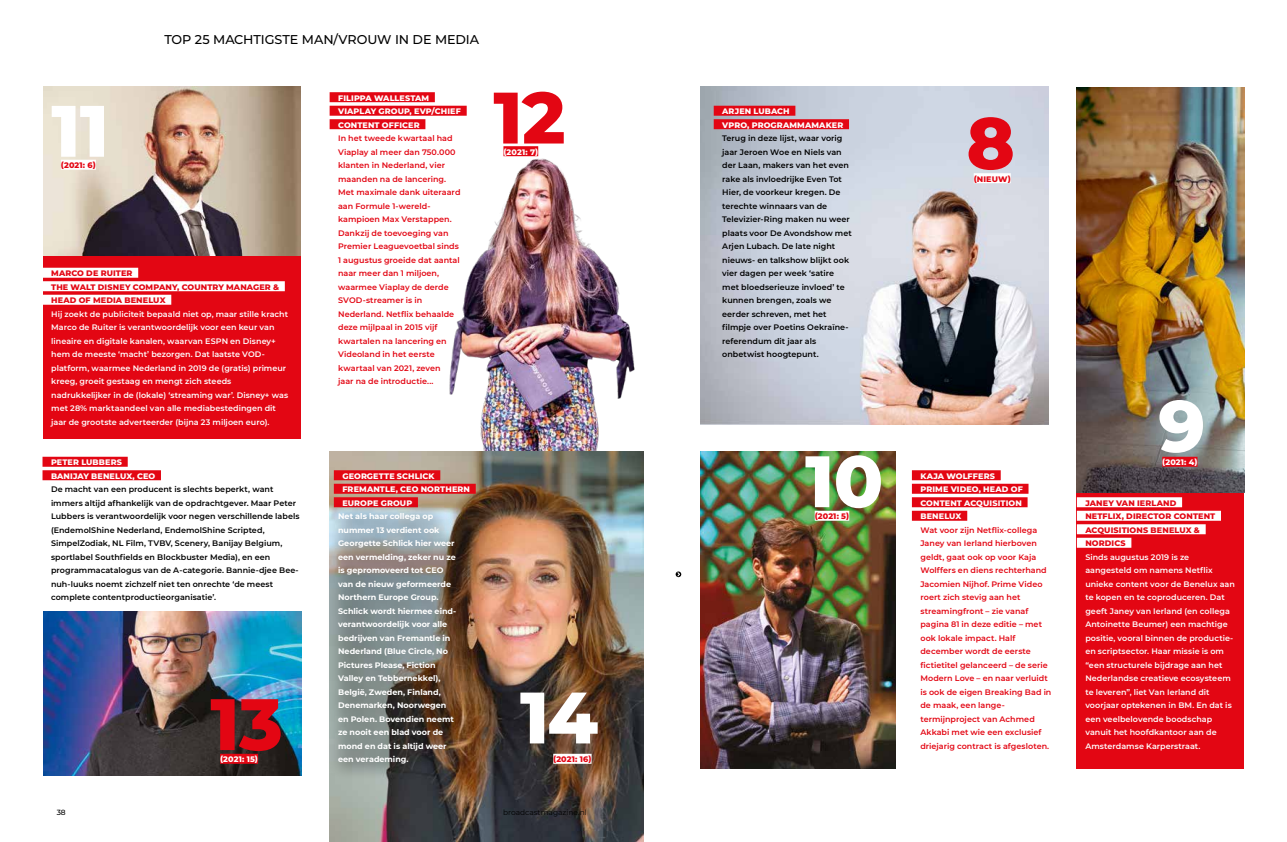
<style>
.page{position:relative;width:1287px;height:842px;background:#fff}
.page>*{position:absolute;margin:0;border:0;box-sizing:border-box;transform-origin:0 0}
.t1{font:800 72.7px "Montserrat";color:#fff}
.t2{font:800 72.7px "Montserrat";color:#e30613}
.t3{font:500 12.8px "Montserrat";letter-spacing:-.005em;color:#000}
.t4{font:600 8px/13.5px "Montserrat";letter-spacing:.005em;color:#fff}
.t5{font:600 8px/13.5px "Montserrat";letter-spacing:.005em;color:#e30613}
.t6{font:600 8px/13.5px "Montserrat";letter-spacing:.005em;color:#000}
.t7{font:700 8px/13.5px "Montserrat";color:#fff}
.t8{font:800 8px/13.5px "Montserrat";letter-spacing:.015em;color:#fff}
.t9{font:800 8px/13.5px "Montserrat";letter-spacing:.015em;color:#e30613}
.t10{font:7.5px "Montserrat";color:#000}
.t11{font:500 7.5px "Montserrat";color:#000}
</style>
<div class="page">
<img style="left:43px;top:86px;width:257px;height:170px">
<svg style="left:676px;top:571px;width:5px;height:6px"></svg>
<div style="left:1077px;top:470px;width:167px;height:299px;background:#e30613"></div>
<div style="left:43px;top:256px;width:257px;height:182px;background:#e30613"></div>
<img style="left:1077px;top:87px;width:167px;height:405px">
<img style="left:329px;top:92px;width:315px;height:383px">
<img style="left:43px;top:611px;width:258px;height:165px">
<img style="left:700px;top:87px;width:349px;height:338px">
<img style="left:330px;top:451px;width:313px;height:391px">
<img style="left:700px;top:451px;width:196px;height:317px">
<div style="left:1077px;top:497px;width:105px;height:10px;background:#fff"></div>
<div style="left:1077px;top:511px;width:144px;height:10px;background:#fff"></div>
<div style="left:1077px;top:524px;width:129px;height:10px;background:#fff"></div>
<div style="left:1077px;top:538px;width:54px;height:10px;background:#fff"></div>
<div style="left:43px;top:268px;width:95px;height:10px;background:#fff"></div>
<div style="left:43px;top:281px;width:242px;height:10px;background:#fff"></div>
<div style="left:43px;top:295px;width:128px;height:10px;background:#fff"></div>
<div style="left:714px;top:106px;width:81px;height:10px;background:#e30613"></div>
<div style="left:714px;top:119px;width:135px;height:10px;background:#e30613"></div>
<div style="left:334px;top:470px;width:106px;height:10px;background:#e30613"></div>
<div style="left:334px;top:484px;width:142px;height:10px;background:#e30613"></div>
<div style="left:334px;top:497px;width:84px;height:10px;background:#e30613"></div>
<div style="left:325px;top:500px;width:147px;height:280px;background:#000;opacity:.39"></div>
<div style="left:912px;top:470px;width:89px;height:10px;background:#e30613"></div>
<div style="left:912px;top:484px;width:116px;height:10px;background:#e30613"></div>
<div style="left:912px;top:497px;width:116px;height:10px;background:#e30613"></div>
<div style="left:912px;top:511px;width:55px;height:10px;background:#e30613"></div>
<div style="left:330px;top:92px;width:105px;height:10px;background:#e30613"></div>
<div style="left:330px;top:106px;width:137px;height:10px;background:#e30613"></div>
<div style="left:330px;top:119px;width:95px;height:10px;background:#e30613"></div>
<div style="left:43px;top:457px;width:85px;height:10px;background:#e30613"></div>
<div style="left:43px;top:470px;width:118px;height:10px;background:#e30613"></div>
<div style="left:1162px;top:457px;width:35px;height:10px;background:#e30613"></div>
<div style="left:61px;top:160px;width:35px;height:10px;background:#fff"></div>
<div style="left:503px;top:146px;width:35px;height:10px;background:#e30613"></div>
<div style="left:815px;top:511px;width:34px;height:10px;background:#fff"></div>
<div style="left:974px;top:173px;width:37px;height:10px;background:#fff"></div>
<div style="left:553px;top:754px;width:39px;height:10px;background:#fff"></div>
<div style="left:220px;top:754px;width:38px;height:10px;background:#e30613"></div>
<h2 class="t3" style="left:164px;top:30px;width:316px">TOP 25 MACHTIGSTE MAN/VROUW IN DE MEDIA</h2>
<h1 class="t1" style="left:51px;top:78px;width:59px">11</h1>
<p class="t9" style="left:61px;top:158px;width:36px">(2021: 6)</p>
<p class="t9" style="left:51px;top:266px;width:229px">MARCO DE RUITER<br>THE WALT DISNEY COMPANY, COUNTRY MANAGER &amp;<br>HEAD OF MEDIA BENELUX</p>
<p class="t4" style="left:51px;top:307px;width:239px">Hij zoekt de publiciteit bepaald niet op, maar stille kracht Marco de Ruiter is verantwoordelijk voor een keur van lineaire en digitale kanalen, waarvan ESPN en Disney+ hem de meeste ‘macht’ bezorgen. Dat laatste VOD&shy;platform, waarmee Nederland in 2019 de (gratis) primeur kreeg, groeit gestaag en mengt zich steeds nadrukkelijker in de (lokale) ‘streaming war’. Disney+ was met 28% marktaandeel van alle mediabestedingen dit jaar de grootste adverteerder (bijna 23 miljoen euro).</p>
<p class="t8" style="left:338px;top:91px;width:124px">FILIPPA WALLESTAM<br>VIAPLAY GROUP, EVP/CHIEF<br>CONTENT OFFICER</p>
<p class="t5" style="left:338px;top:131px;width:124px">In het tweede kwartaal had<br>Viaplay al meer dan 750.000 klanten in Nederland, vier maanden na de lancering.<br>Met maximale dank uiteraard aan Formule 1-wereld&shy;kampioen Max Verstappen.<br>Dankzij de toevoeging van<br>Premier Leaguevoetbal sinds<br>1 augustus groeide dat aantal naar meer dan 1 miljoen, waarmee Viaplay de derde<br>SVOD-streamer is in<br>Nederland. Netflix behaalde deze mijlpaal in 2015 vijf kwartalen na lancering en<br>Videoland in het eerste kwartaal van 2021, zeven<br>jaar na de introductie...</p>
<h1 class="t2" style="left:493px;top:64px;width:74px">12</h1>
<p class="t8" style="left:503px;top:145px;width:36px">(2021: 7)</p>
<p class="t8" style="left:51px;top:455px;width:106px">PETER LUBBERS<br>BANIJAY BENELUX, CEO</p>
<p class="t6" style="left:51px;top:482px;width:250px">De macht van een producent is slechts beperkt, want immers altijd afhankelijk van de opdrachtgever. Maar Peter Lubbers is verantwoordelijk voor negen verschillende labels (EndemolShine Nederland, EndemolShine Scripted, SimpelZodiak, NL Film, TVBV, Scenery, Banijay Belgium, sportlabel Southfields en Blockbuster Media), en een programmacatalogus van de A-categorie. Bannie-djee Bee&shy;nuh-luuks noemt zichzelf niet ten onrechte ‘de meest complete contentproductieorganisatie’.</p>
<p class="t8" style="left:342px;top:469px;width:129px">GEORGETTE SCHLICK<br>FREMANTLE, CEO NORTHERN<br>EUROPE GROUP</p>
<p class="t7" style="left:338px;top:509px;width:119px">Net als haar collega op nummer 13 verdient ook<br>Georgette Schlick hier weer een vermelding, zeker nu ze is gepromoveerd tot CEO van de nieuw geformeerde<br>Northern Europe Group.<br>Schlick wordt hiermee eind&shy;verantwoordelijk voor alle bedrijven van Fremantle in<br>Nederland (Blue Circle, No<br>Pictures Please, Fiction<br>Valley en Tebbernekkel),<br>België, Zweden, Finland,<br>Denemarken, Noorwegen en Polen. Bovendien neemt ze nooit een blad voor de mond en dat is altijd weer een verademing.</p>
<h1 class="t2" style="left:210px;top:671px;width:74px">13</h1>
<h1 class="t1" style="left:520px;top:664px;width:80px">14</h1>
<p class="t8" style="left:220px;top:752px;width:39px">(2021: 15)</p>
<p class="t9" style="left:553px;top:752px;width:40px">(2021: 16)</p>
<p class="t11" style="left:57px;top:807px;width:11px">38</p>
<p class="t10" style="left:503px;top:807px;width:85px">broadcastmagazine.nl</p>
<p class="t8" style="left:722px;top:104px;width:123px">ARJEN LUBACH<br>VPRO, PROGRAMMAMAKER</p>
<p class="t6" style="left:722px;top:131px;width:131px">Terug in deze lijst, waar vorig jaar Jeroen Woe en Niels van der Laan, makers van het even rake als invloedrijke Even Tot<br>Hier, de voorkeur kregen. De terechte winnaars van de<br>Televizier-Ring maken nu weer plaats voor De Avondshow met<br>Arjen Lubach. De late night nieuws- en talkshow blijkt ook vier dagen per week ‘satire met bloedserieuze invloed’ te kunnen brengen, zoals we eerder schreven, met het filmpje over Poetins Oekraïne&shy;referendum dit jaar als onbetwist hoogtepunt.</p>
<h1 class="t2" style="left:966px;top:90px;width:50px">8</h1>
<p class="t9" style="left:974px;top:172px;width:39px">(NIEUW)</p>
<h1 class="t1" style="left:1158px;top:373px;width:49px">9</h1>
<h1 class="t1" style="left:805px;top:428px;width:80px">10</h1>
<p class="t8" style="left:1162px;top:455px;width:37px">(2021: 4)</p>
<p class="t8" style="left:920px;top:469px;width:104px">KAJA WOLFFERS<br>PRIME VIDEO, HEAD OF<br>CONTENT ACQUISITION<br>BENELUX</p>
<p class="t5" style="left:920px;top:523px;width:133px">Wat voor zijn Netflix-collega<br>Janey van Ierland hierboven geldt, gaat ook op voor Kaja<br>Wolffers en diens rechterhand<br>Jacomien Nijhof. Prime Video roert zich stevig aan het streamingfront – zie vanaf pagina 81 in deze editie – met ook lokale impact. Half december wordt de eerste fictietitel gelanceerd – de serie<br>Modern Love – en naar verluidt is ook de eigen Breaking Bad in de maak, een lange&shy;termijnproject van Achmed<br>Akkabi met wie een exclusief driejarig contract is afgesloten.</p>
<p class="t9" style="left:1085px;top:496px;width:131px">JANEY VAN IERLAND<br>NETFLIX, DIRECTOR CONTENT<br>ACQUISITIONS BENELUX &amp;<br>NORDICS</p>
<p class="t4" style="left:1085px;top:550px;width:151px">Sinds augustus 2019 is ze aangesteld om namens Netflix unieke content voor de Benelux aan te kopen en te coproduceren. Dat geeft Janey van Ierland (en collega<br>Antoinette Beumer) een machtige positie, vooral binnen de productie&shy;en scriptsector. Haar missie is om “een structurele bijdrage aan het<br>Nederlandse creatieve ecosysteem te leveren”, liet Van Ierland dit voorjaar optekenen in BM. En dat is een veelbelovende boodschap vanuit het hoofdkantoor aan de<br>Amsterdamse Karperstraat.</p>
<p class="t9" style="left:815px;top:509px;width:36px">(2021: 5)</p>
</div>
